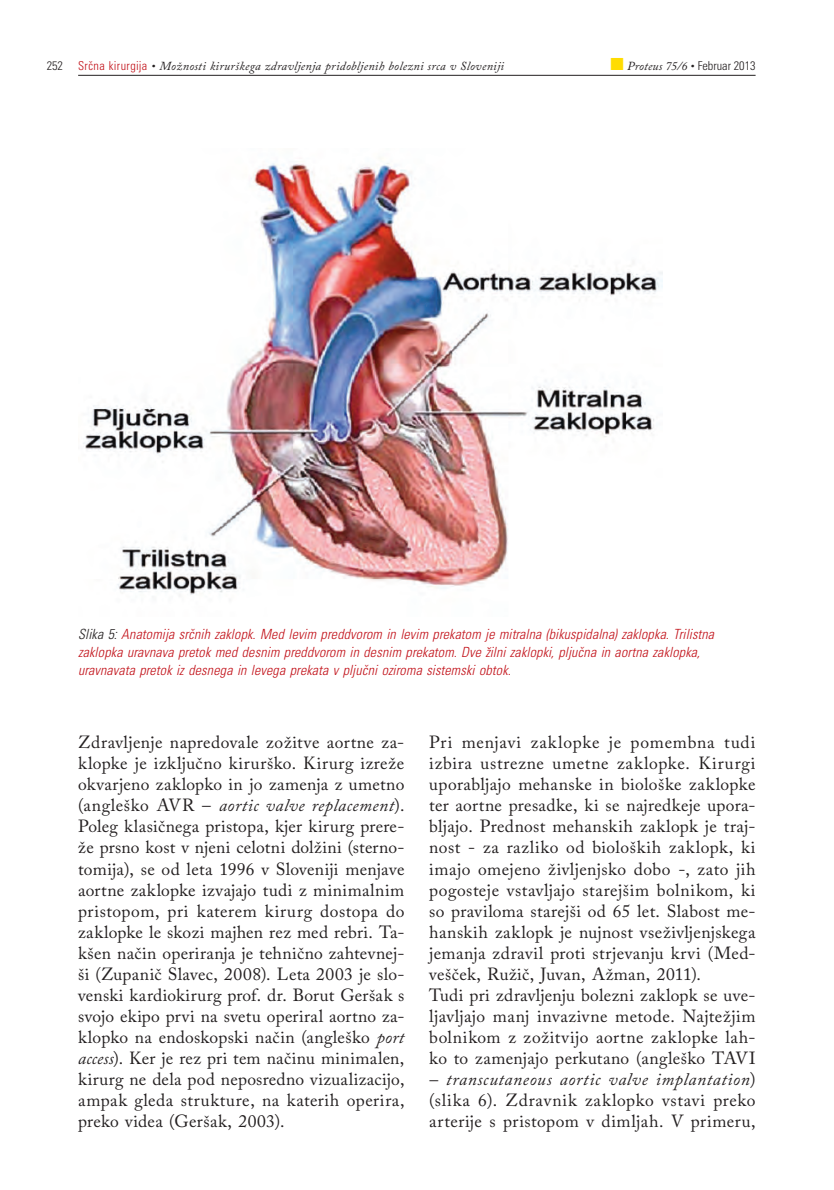
<style>
.page{position:relative;width:834px;height:1190px;background:#fff}
.page>*{position:absolute;margin:0;border:0;box-sizing:border-box;transform-origin:0 0}
.t1{font:17.5px/21px "Adobe Caslon Pro";letter-spacing:.025em;color:#231f20;text-align:justify}
.t2{font:italic 300 condensed 14px/17.8px "Univers";letter-spacing:.01em;color:#c2121a}
.t3{font:italic 12.25px "Adobe Caslon Pro";letter-spacing:.025em;color:#231f20}
.s1{font-family:"Univers";font-weight:300;font-style:normal;font-stretch:condensed}
.s2{font-family:"Univers";font-weight:300;font-style:normal;font-stretch:condensed;color:#c2121a}
.s3{color:#ffdc01}
.s4{color:#231f20}
.s5{font-style:italic}
</style>
<div class="page">
<hr style="left:78px;top:75px;width:677px;height:1px;background:#231f20">
<img style="left:83px;top:158px;width:579px;height:438px">
<p class="t3" style="left:47px;top:59px;width:459px"><span class="s1">252</span> <span class="s2">SrËna kirurgija</span> • Možnosti kirurškega zdravljenja pridobljenih bolezni srca v Sloveniji</p>
<p class="t3" style="left:610px;top:59px;width:146px"><span class="s3">■</span> Proteus 75/6 • <span class="s1">Februar 2013</span></p>
<p class="t2" style="left:78px;top:624px;width:637px"><span class="s4">Slika 5:</span> Anatomija srËnih zaklopk. Med levim preddvorom in levim prekatom je mitralna (bikuspidalna) zaklopka. Trilistna zaklopka uravnava pretok med desnim preddvorom in desnim prekatom. Dve žilni zaklopki, pljuËna in aortna zaklopka, uravnavata pretok iz desnega in levega prekata v pljuËni oziroma sistemski obtok.</p>
<p class="t1" style="left:78px;top:731px;width:328px">Zdravljenje napredovale zožitve aortne za&shy;klopke je izključno kirurško. Kirurg izreže okvarjeno zaklopko in jo zamenja z umetno (angleško AVR – <span class="s5">aortic valve replacement</span>).<br>Poleg klasičnega pristopa, kjer kirurg prere&shy;že prsno kost v njeni celotni dolžini (sterno&shy;tomija), se od leta 1996 v Sloveniji menjave aortne zaklopke izvajajo tudi z minimalnim pristopom, pri katerem kirurg dostopa do zaklopke le skozi majhen rez med rebri. Ta&shy;kšen način operiranja je tehnično zahtevnej&shy;ši (Zupanič Slavec, 2008). Leta 2003 je slo&shy;venski kardiokirurg prof. dr. Borut Geršak s svojo ekipo prvi na svetu operiral aortno za&shy;klopko na endoskopski način (angleško <span class="s5">port access</span>). Ker je rez pri tem načinu minimalen, kirurg ne dela pod neposredno vizualizacijo, ampak gleda strukture, na katerih operira, preko videa (Geršak, 2003).</p>
<p class="t1" style="left:429px;top:731px;width:328px;text-align:left">Pri menjavi zaklopke je pomembna tudi izbira ustrezne umetne zaklopke. Kirurgi uporabljajo mehanske in biološke zaklopke ter aortne presadke, ki se najredkeje upora&shy;bljajo. Prednost mehanskih zaklopk je traj&shy;nost - za razliko od bioloških zaklopk, ki imajo omejeno življenjsko dobo -, zato jih pogosteje vstavljajo starejšim bolnikom, ki so praviloma starejši od 65 let. Slabost me&shy;hanskih zaklopk je nujnost vseživljenjskega jemanja zdravil proti strjevanju krvi (Med&shy;vešček, Ružič, Juvan, Ažman, 2011).<br>Tudi pri zdravljenju bolezni zaklopk se uve&shy;ljavljajo manj invazivne metode. Najtežjim bolnikom z zožitvijo aortne zaklopke lah&shy;ko to zamenjajo perkutano (angleško TAVI</p>
<p class="t1" style="left:429px;top:1067px;width:328px"><span class="s5">– transcutaneous aortic valve implantation</span>) (slika 6). Zdravnik zaklopko vstavi preko arterije s pristopom v dimljah. V primeru,</p>
</div>
